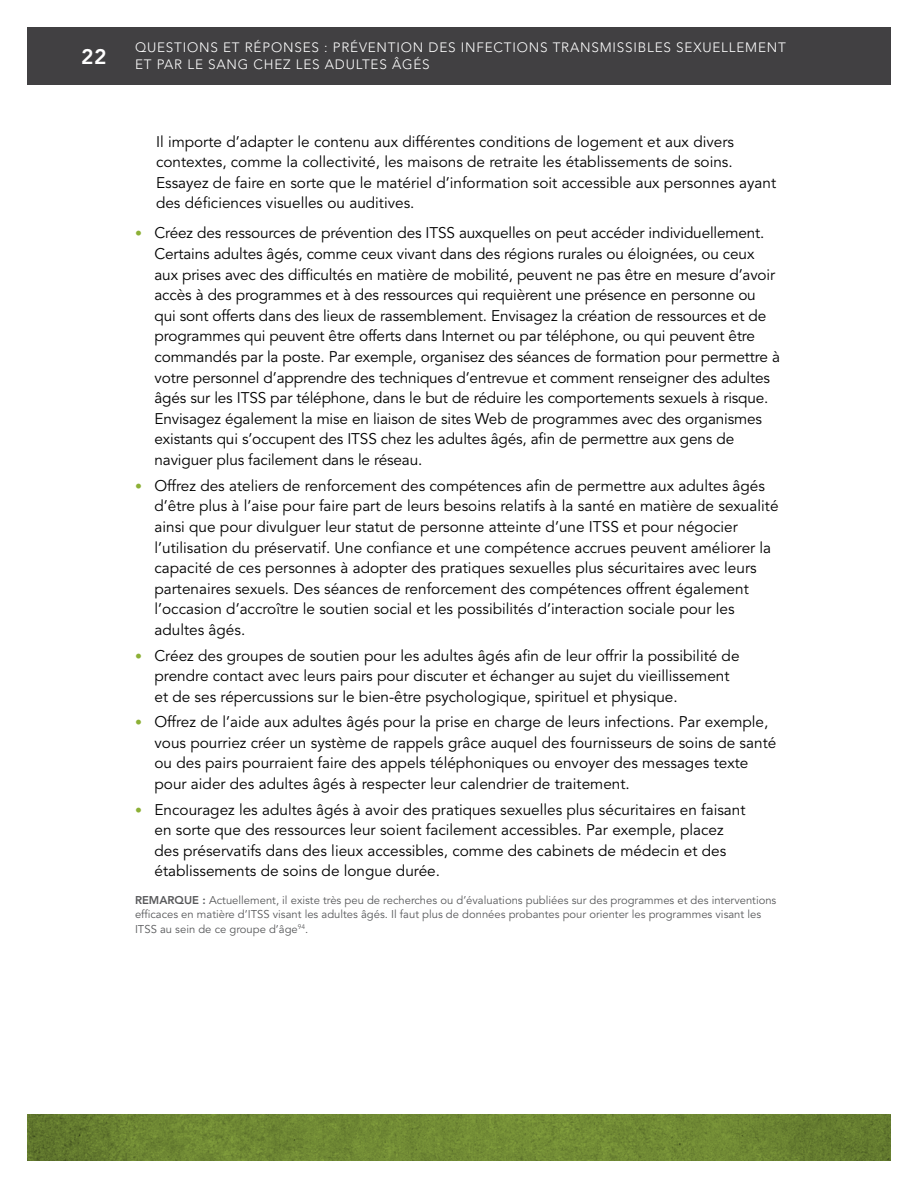
<style>
.page{position:relative;width:918px;height:1188px;background:#fff}
.page>*{position:absolute;margin:0;border:0;box-sizing:border-box;transform-origin:0 0}
.t1{font:800 21px "Avenir LT Std";color:#fff}
.t2{font:15.3px/20.5px "Avenir LT Std";color:#000}
.t3{font:300 13.5px/16.5px "Avenir LT Std";letter-spacing:.06em;color:#fff}
.t4{font:11.25px/14.2px "Avenir LT Std";color:#58595b}
.s1{font-size:13.8px;color:#8cb036}
.s2{font-weight:800}
</style>
<div class="page">
<svg style="left:27px;top:1115px;width:864px;height:46px;background:#6d8533"></svg>
<div style="left:27px;top:27px;width:113px;height:57px;background:#414042"></div>
<div style="left:135px;top:27px;width:756px;height:57px;background:#414042"></div>
<h1 class="t1" style="left:81px;top:44px;width:27px">22</h1>
<p class="t3" style="left:135px;top:40px;width:652px">QUESTIONS ET RÉPONSES : PRÉVENTION DES INFECTIONS TRANSMISSIBLES SEXUELLEMENT<br>ET PAR LE SANG CHEZ LES ADULTES ÂGÉS</p>
<p class="t2" style="left:156px;top:132px;width:622px">Il importe d’adapter le contenu aux différentes conditions de logement et aux divers contextes, comme la collectivité, les maisons de retraite les établissements de soins.<br>Essayez de faire en sorte que le matériel d’information soit accessible aux personnes ayant des déficiences visuelles ou auditives.</p>
<p class="t2" style="left:154px;top:223px;width:627px;text-indent:-20px"><span class="s1">•</span> Créez des ressources de prévention des ITSS auxquelles on peut accéder individuellement.<br>Certains adultes âgés, comme ceux vivant dans des régions rurales ou éloignées, ou ceux aux prises avec des difficultés en matière de mobilité, peuvent ne pas être en mesure d’avoir accès à des programmes et à des ressources qui requièrent une présence en personne ou qui sont offerts dans des lieux de rassemblement. Envisagez la création de ressources et de programmes qui peuvent être offerts dans Internet ou par téléphone, ou qui peuvent être commandés par la poste. Par exemple, organisez des séances de formation pour permettre à votre personnel d’apprendre des techniques d’entrevue et comment renseigner des adultes âgés sur les ITSS par téléphone, dans le but de réduire les comportements sexuels à risque.<br>Envisagez également la mise en liaison de sites Web de programmes avec des organismes existants qui s’occupent des ITSS chez les adultes âgés, afin de permettre aux gens de naviguer plus facilement dans le réseau.</p>
<p class="t2" style="left:154px;top:476px;width:626px;text-indent:-20px"><span class="s1">•</span> Offrez des ateliers de renforcement des compétences afin de permettre aux adultes âgés d’être plus à l’aise pour faire part de leurs besoins relatifs à la santé en matière de sexualité ainsi que pour divulguer leur statut de personne atteinte d’une ITSS et pour négocier l’utilisation du préservatif. Une confiance et une compétence accrues peuvent améliorer la capacité de ces personnes à adopter des pratiques sexuelles plus sécuritaires avec leurs partenaires sexuels. Des séances de renforcement des compétences offrent également l’occasion d’accroître le soutien social et les possibilités d’interaction sociale pour les adultes âgés.</p>
<p class="t2" style="left:154px;top:645px;width:587px;text-indent:-20px"><span class="s1">•</span> Créez des groupes de soutien pour les adultes âgés afin de leur offrir la possibilité de prendre contact avec leurs pairs pour discuter et échanger au sujet du vieillissement et de ses répercussions sur le bien-être psychologique, spirituel et physique.</p>
<p class="t2" style="left:154px;top:712px;width:623px;text-indent:-20px"><span class="s1">•</span> Offrez de l’aide aux adultes âgés pour la prise en charge de leurs infections. Par exemple, vous pourriez créer un système de rappels grâce auquel des fournisseurs de soins de santé ou des pairs pourraient faire des appels téléphoniques ou envoyer des messages texte pour aider des adultes âgés à respecter leur calendrier de traitement.</p>
<p class="t2" style="left:154px;top:800px;width:593px;text-indent:-20px"><span class="s1">•</span> Encouragez les adultes âgés à avoir des pratiques sexuelles plus sécuritaires en faisant en sorte que des ressources leur soient facilement accessibles. Par exemple, placez des préservatifs dans des lieux accessibles, comme des cabinets de médecin et des établissements de soins de longue durée.</p>
<p class="t4" style="left:135px;top:894px;width:643px"><span class="s2">REMARQUE :</span> Actuellement, il existe très peu de recherches ou d’évaluations publiées sur des programmes et des interventions efficaces en matière d’ITSS visant les adultes âgés. Il faut plus de données probantes pour orienter les programmes visant les<br>ITSS au sein de ce groupe d’âge<sup>94</sup>.</p>
</div>
